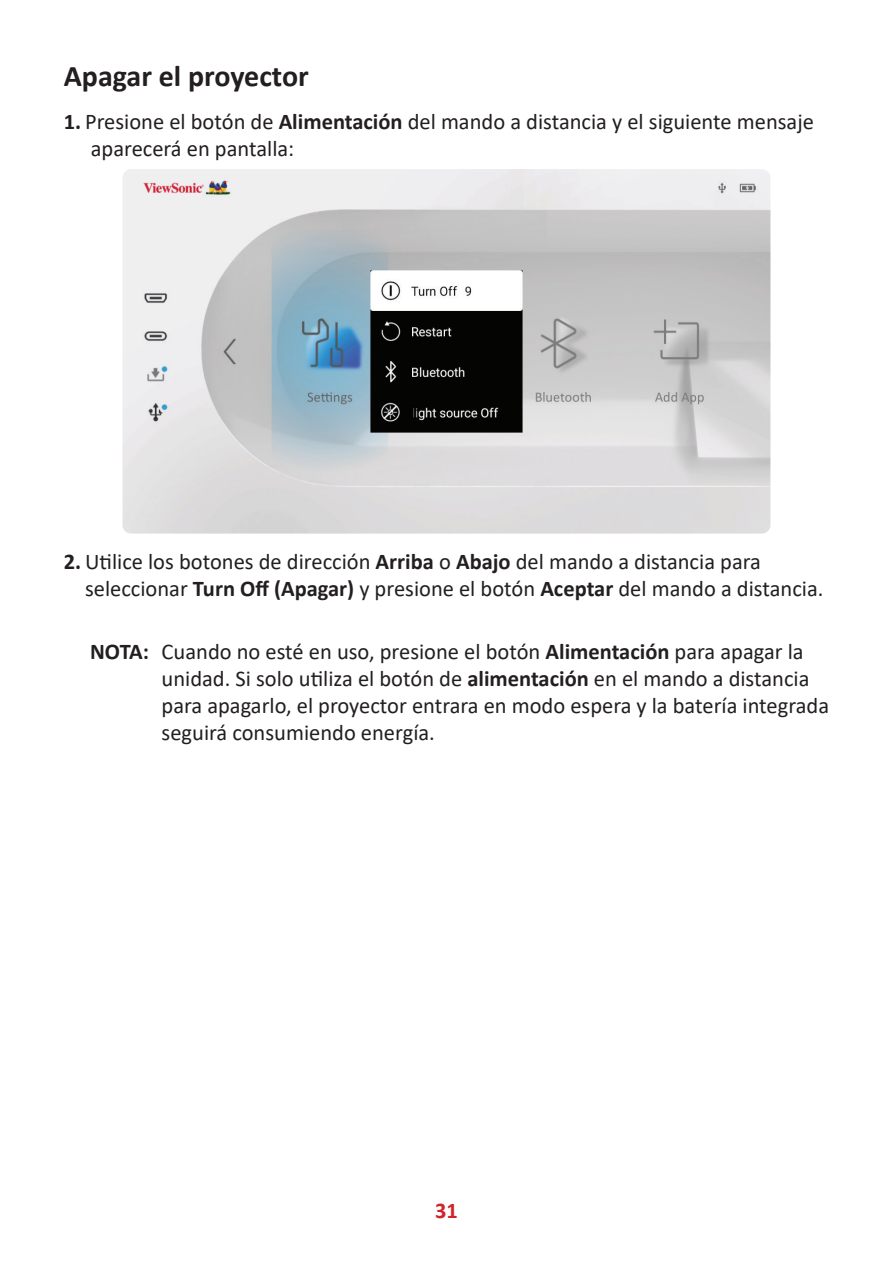
<style>
.page{position:relative;width:893px;height:1263px;background:#fff}
.page>*{position:absolute;margin:0;border:0;box-sizing:border-box;transform-origin:0 0}
.t1{font:700 30px "Calibri";color:#231f20}
.t2{font:22.5px/27px "Calibri";color:#231f20}
.t3{font:700 22.5px "Calibri";color:#d1232a}
.s1{font-weight:700}
</style>
<div class="page">
<img style="left:122px;top:169px;width:648px;height:365px">
<h1 class="t1" style="left:64px;top:55px;width:247px">Apagar el proyector</h1>
<p class="t2" style="left:91px;top:108px;width:725px;text-indent:-27px"><span class="s1">1.</span> Presione el botón de <span class="s1">Alimentación</span> del mando a distancia y el siguiente mensaje aparecerá en pantalla:</p>
<p class="t2" style="left:85px;top:547px;width:740px;text-indent:-21px"><span class="s1">2.</span> Utilice los botones de dirección <span class="s1">Arriba</span> o <span class="s1">Abajo</span> del mando a distancia para seleccionar <span class="s1">Turn Off (Apagar)</span> y presione el botón <span class="s1">Aceptar</span> del mando a distancia.</p>
<p class="t2" style="left:162px;top:637px;width:669px;text-indent:-71px"><span class="s1">NOTA:</span> Cuando no esté en uso, presione el botón <span class="s1">Alimentación</span> para apagar la unidad. Si solo utiliza el botón de <span class="s1">alimentación</span> en el mando a distancia para apagarlo, el proyector entrara en modo espera y la batería integrada seguirá consumiendo energía.</p>
<p class="t3" style="left:435px;top:1194px;width:24px">31</p>
</div>
